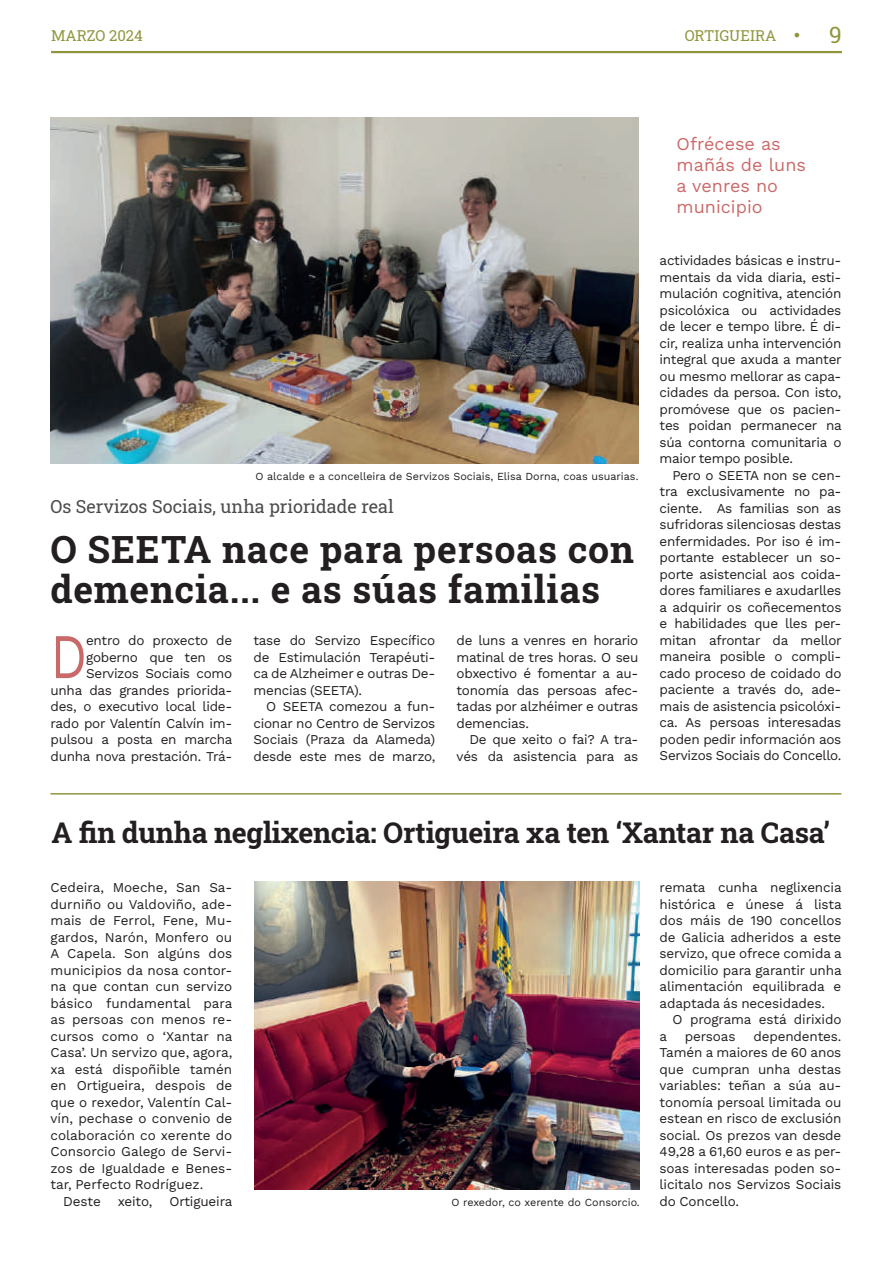
<style>
.page{position:relative;width:893px;height:1263px;background:#fff}
.page>*{position:absolute;margin:0;border:0;box-sizing:border-box;transform-origin:0 0}
.t1{font:63.45px "Work Sans";color:#ca696a;scale:.8 1}
.t2{font:700 37.5px/40.5px "Roboto Slab";letter-spacing:.02em;color:#231f20}
.t3{font:700 28.5px "Roboto Slab";letter-spacing:-.01em;color:#231f20}
.t4{font:22.5px "Roboto Slab";color:#91963e}
.t5{font:18px/21px "Work Sans";color:#ca696a}
.t6{font:18px "Roboto Slab";color:#4b4c4d}
.t7{font:15px "Roboto Slab";color:#91963e}
.t8{font:13.5px/16.5px "Work Sans";letter-spacing:-.015em;color:#231f20;text-align:justify}
.t9{font:10.8px "Work Sans";color:#231f20}
</style>
<div class="page">
<hr style="left:50px;top:793px;width:791px;height:1px;background:#91963e">
<img style="left:50px;top:117px;width:588px;height:347px">
<img style="left:255px;top:881px;width:385px;height:309px">
<hr style="left:51px;top:51px;width:791px;height:2px;background:#91963e">
<svg style="left:794px;top:33px;width:5px;height:4px"></svg>
<p class="t7" style="left:51px;top:25px;width:93px">MARZO 2024</p>
<p class="t7" style="left:685px;top:25px;width:93px">ORTIGUEIRA</p>
<h3 class="t4" style="left:829px;top:19px;width:14px">9</h3>
<p class="t9" style="left:255px;top:468px;width:385px">O alcalde e a concelleira de Servizos Sociais, Elisa Dorna, coas usuarias.</p>
<h3 class="t6" style="left:51px;top:494px;width:345px">Os Servizos Sociais, unha prioridade real</h3>
<h2 class="t2" style="left:50px;top:528px;width:585px">O SEETA nace para persoas con demencia... e as súas familias</h2>
<p class="t8" style="left:50px;top:632px;width:184px;text-align:right">entro do proxecto de goberno que ten os<br>Servizos Sociais como<br>unha das grandes priorida&shy;des, o executivo local lide&shy;rado por Valentín Calvín im&shy;pulsou a posta en marcha dunha nova prestación. Trá-</p>
<p class="t8" style="left:254px;top:632px;width:183px">tase do Servizo Específico de Estimulación Terapéuti&shy;ca de Alzheimer e outras De&shy;mencias (SEETA).</p>
<h1 class="t1" style="left:50px;top:608px;width:47px">D</h1>
<p class="t8" style="left:254px;top:698px;width:183px;text-indent:13px">O SEETA comezou a fun&shy;cionar no Centro de Servizos Sociais (Praza da Alameda) desde este mes de marzo,</p>
<p class="t8" style="left:457px;top:632px;width:183px">de luns a venres en horario matinal de tres horas. O seu obxectivo é fomentar a au&shy;tonomía das persoas afec&shy;tadas por alzhéimer e outras demencias.</p>
<p class="t8" style="left:457px;top:731px;width:183px;text-align:right">De que xeito o fai? A tra&shy;vés da asistencia para as</p>
<h3 class="t5" style="left:677px;top:133px;width:131px">Ofrécese as mañás de luns a venres no municipio</h3>
<p class="t8" style="left:660px;top:252px;width:184px">actividades básicas e instru&shy;mentais da vida diaria, esti&shy;mulación cognitiva, atención psicolóxica ou actividades de lecer e tempo libre. É di&shy;cir, realiza unha intervención integral que axuda a manter ou mesmo mellorar as capa&shy;cidades da persoa. Con isto, promóvese que os pacien&shy;tes poidan permanecer na súa contorna comunitaria o maior tempo posible.</p>
<p class="t8" style="left:660px;top:467px;width:184px;text-indent:13px">Pero o SEETA non se cen&shy;tra exclusivamente no pa&shy;ciente. As familias son as sufridoras silenciosas destas enfermidades. Por iso é im&shy;portante establecer un so&shy;porte asistencial aos coida&shy;dores familiares e axudarlles a adquirir os coñecementos e habilidades que lles per&shy;mitan afrontar da mellor maneira posible o compli&shy;cado proceso de coidado do paciente a través do, ade&shy;mais de asistencia psicolóxi&shy;ca. As persoas interesadas poden pedir información aos Servizos Sociais do Concello.</p>
<h3 class="t3" style="left:52px;top:813px;width:780px">A fin dunha neglixencia: Ortigueira xa ten ‘Xantar na Casa’</h3>
<p class="t8" style="left:50px;top:879px;width:183px">Cedeira, Moeche, San Sa-</p>
<p class="t8" style="left:50px;top:895px;width:183px">durniño ou Valdoviño, ade-</p>
<p class="t8" style="left:50px;top:912px;width:183px">mais de Ferrol, Fene, Mu-</p>
<p class="t8" style="left:50px;top:928px;width:183px">gardos, Narón, Monfero ou</p>
<p class="t8" style="left:50px;top:945px;width:183px">A Capela. Son algúns dos</p>
<p class="t8" style="left:50px;top:961px;width:183px">municipios da nosa contor-</p>
<p class="t8" style="left:50px;top:978px;width:183px">na que contan cun servizo</p>
<p class="t8" style="left:50px;top:994px;width:184px">básico fundamental para</p>
<p class="t8" style="left:50px;top:1011px;width:183px">as persoas con menos re-</p>
<p class="t8" style="left:50px;top:1027px;width:184px">cursos como o ‘Xantar na</p>
<p class="t8" style="left:50px;top:1044px;width:183px">Casa’. Un servizo que, agora,</p>
<p class="t8" style="left:50px;top:1060px;width:183px">xa está dispoñible tamén</p>
<p class="t8" style="left:50px;top:1077px;width:183px">en Ortigueira, despois de</p>
<p class="t8" style="left:50px;top:1093px;width:183px">que o rexedor, Valentín Cal-</p>
<p class="t8" style="left:50px;top:1110px;width:183px">vín, pechase o convenio de</p>
<p class="t8" style="left:50px;top:1126px;width:183px">colaboración co xerente do</p>
<p class="t8" style="left:50px;top:1143px;width:183px">Consorcio Galego de Servi-</p>
<p class="t8" style="left:50px;top:1159px;width:183px">zos de Igualdade e Benes-</p>
<p class="t8" style="left:50px;top:1176px;width:154px">tar, Perfecto Rodríguez.</p>
<p class="t8" style="left:63px;top:1192px;width:39px">Deste</p>
<p class="t8" style="left:118px;top:1192px;width:36px">xeito,</p>
<p class="t8" style="left:170px;top:1192px;width:65px">Ortigueira</p>
<p class="t9" style="left:451px;top:1194px;width:190px">O rexedor, co xerente do Consorcio.</p>
<p class="t8" style="left:660px;top:879px;width:184px">remata cunha neglixencia histórica e únese á lista dos máis de 190 concellos de Galicia adheridos a este servizo, que ofrece comida a domicilio para garantir unha alimentación equilibrada e adaptada ás necesidades.</p>
<p class="t8" style="left:672px;top:1011px;width:171px">O programa está dirixido</p>
<p class="t8" style="left:660px;top:1027px;width:9px">a</p>
<p class="t8" style="left:685px;top:1027px;width:52px">persoas</p>
<p class="t8" style="left:660px;top:1027px;width:183px;text-indent:94px">dependentes.<br>Tamén a maiores de 60 anos que cumpran unha destas variables: teñan a súa au&shy;tonomía persoal limitada ou estean en risco de exclusión social. Os prezos van desde 49,28 a 61,60 euros e as per&shy;soas interesadas poden so&shy;licitalo nos Servizos Sociais do Concello.</p>
</div>
